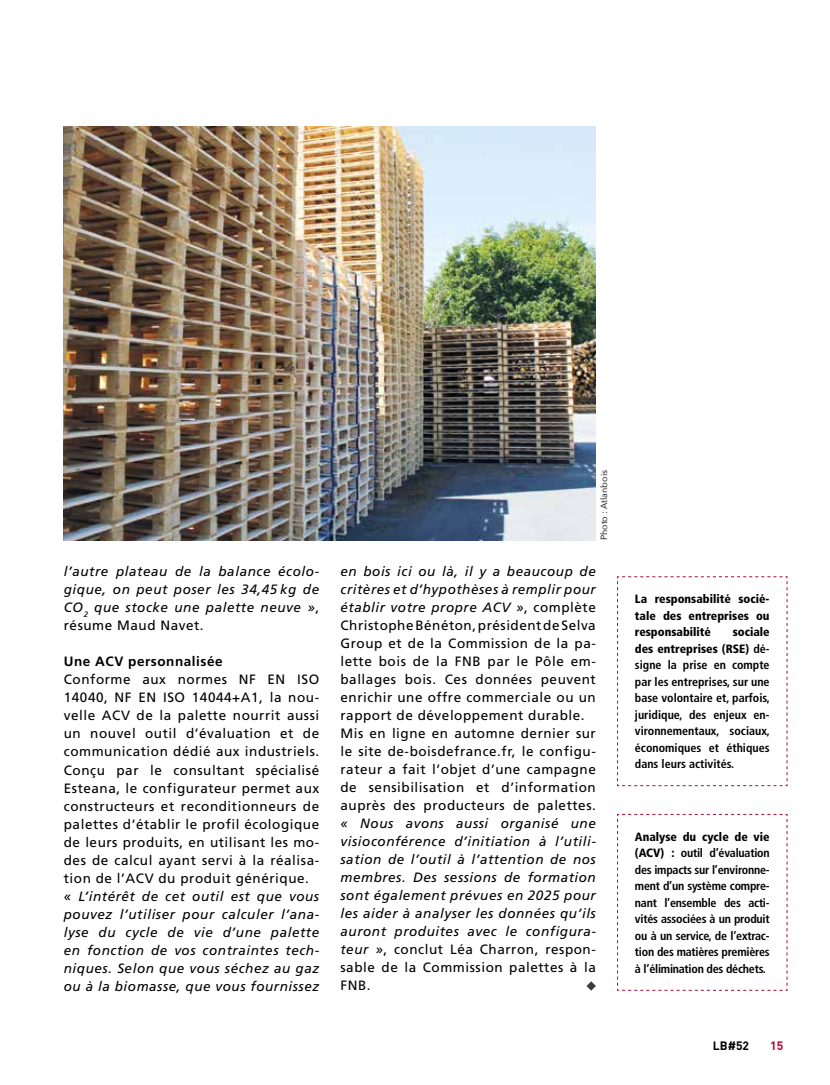
<style>
.page{position:relative;width:830px;height:1085px;background:#fff}
.page>*{position:absolute;margin:0;border:0;box-sizing:border-box;transform-origin:0 0}
.t1{font:13.5px/18px "Frutiger";letter-spacing:.04em;color:#000;text-align:justify}
.t2{font:italic 13.5px/18px "Frutiger";letter-spacing:.04em;color:#000;text-align:justify}
.t3{font:700 13.5px "Frutiger";letter-spacing:.04em;color:#000}
.t4{font:700 condensed 12px/16.5px "Frutiger";letter-spacing:-.015em;color:#000;text-align:justify}
.t5{font:900 condensed 12px/16.5px "Frutiger";color:#000;text-align:justify}
.t6{font:700 12px "DIN Pro";color:#000}
.t7{font:700 12px "DIN Pro";color:#ae0932}
.t8{font:9px "Avenir Next";color:#000}
.s1{font-style:normal}
.s2{font-style:italic}
.s3{font-weight:900}
</style>
<div class="page">
<svg style="left:586px;top:981px;width:9px;height:9px"></svg>
<svg style="left:617px;top:813px;width:170px;height:177px"></svg>
<svg style="left:617px;top:576px;width:170px;height:210px"></svg>
<img style="left:64px;top:126px;width:531px;height:414px">
<p class="t2" style="left:64px;top:562px;width:257px">l’autre plateau de la balance écolo&shy;gique, on peut poser les 34,45 kg de CO<sub>2</sub> que stocke une palette neuve »<span class="s1">, résume Maud Navet.</span></p>
<p class="t3" style="left:64px;top:653px;width:160px">Une ACV personnalisée</p>
<p class="t1" style="left:64px;top:670px;width:257px">Conforme aux normes NF EN ISO 14040, NF EN ISO 14044+A1, la nou&shy;velle ACV de la palette nourrit aussi un nouvel outil d’évaluation et de communication dédié aux industriels.<br>Conçu par le consultant spécialisé Esteana, le configurateur permet aux constructeurs et reconditionneurs de palettes d’établir le profil écologique de leurs produits, en utilisant les mo&shy;des de calcul ayant servi à la réalisa&shy;tion de l’ACV du produit générique.</p>
<p class="t2" style="left:64px;top:886px;width:257px">« L’intérêt de cet outil est que vous pouvez l’utiliser pour calculer l’ana&shy;lyse du cycle de vie d’une palette en fonction de vos contraintes tech&shy;niques. Selon que vous séchez au gaz ou à la biomasse, que vous fournissez</p>
<p class="t8" style="left:596px;top:540px;width:72px;rotate:-90deg">Photo : Atlanbois</p>
<p class="t1" style="left:340px;top:562px;width:257px;text-align:left"><span class="s2">en bois ici ou là, il y a beaucoup de critères et d’hypothèses à remplir pour établir votre propre ACV »</span>, complète Christophe Bénéton, président de Selva Group et de la Commission de la pa&shy;lette bois de la FNB par le Pôle em&shy;ballages bois. Ces données peuvent enrichir une offre commerciale ou un rapport de développement durable.<br>Mis en ligne en automne dernier sur le site de-boisdefrance.fr, le configu&shy;rateur a fait l’objet d’une campagne de sensibilisation et d’information auprès des producteurs de palettes.</p>
<p class="t2" style="left:340px;top:814px;width:257px">« Nous avons aussi organisé une visioconférence d’initiation à l’utili&shy;sation de l’outil à l’attention de nos membres. Des sessions de formation sont également prévues en 2025 pour les aider à analyser les données qu’ils auront produites avec le configura&shy;teur »<span class="s1">, conclut Léa Charron, respon&shy;sable de la Commission palettes à la FNB.</span></p>
<p class="t5" style="left:634px;top:590px;width:136px">La responsabilité socié&shy;tale des entreprises ou responsabilité</p>
<p class="t4" style="left:634px;top:623px;width:137px;text-indent:98px"><span class="s3">sociale des entreprises (RSE)</span> dé&shy;signe la prise en compte par les entreprises, sur une base volontaire et, parfois, juridique, des enjeux en&shy;vironnementaux, sociaux, économiques et éthiques dans leurs activités.</p>
<p class="t4" style="left:634px;top:828px;width:136px"><span class="s3">Analyse du cycle de vie (ACV) :</span> outil d’évaluation des impacts sur l’environne&shy;ment d’un système compre&shy;nant l’ensemble des acti&shy;vités associées à un produit ou à un service, de l’extrac&shy;tion des matières premières à l’élimination des déchets.</p>
<p class="t6" style="left:712px;top:1037px;width:38px">LB#52</p>
<p class="t7" style="left:769px;top:1037px;width:15px">15</p>
</div>
